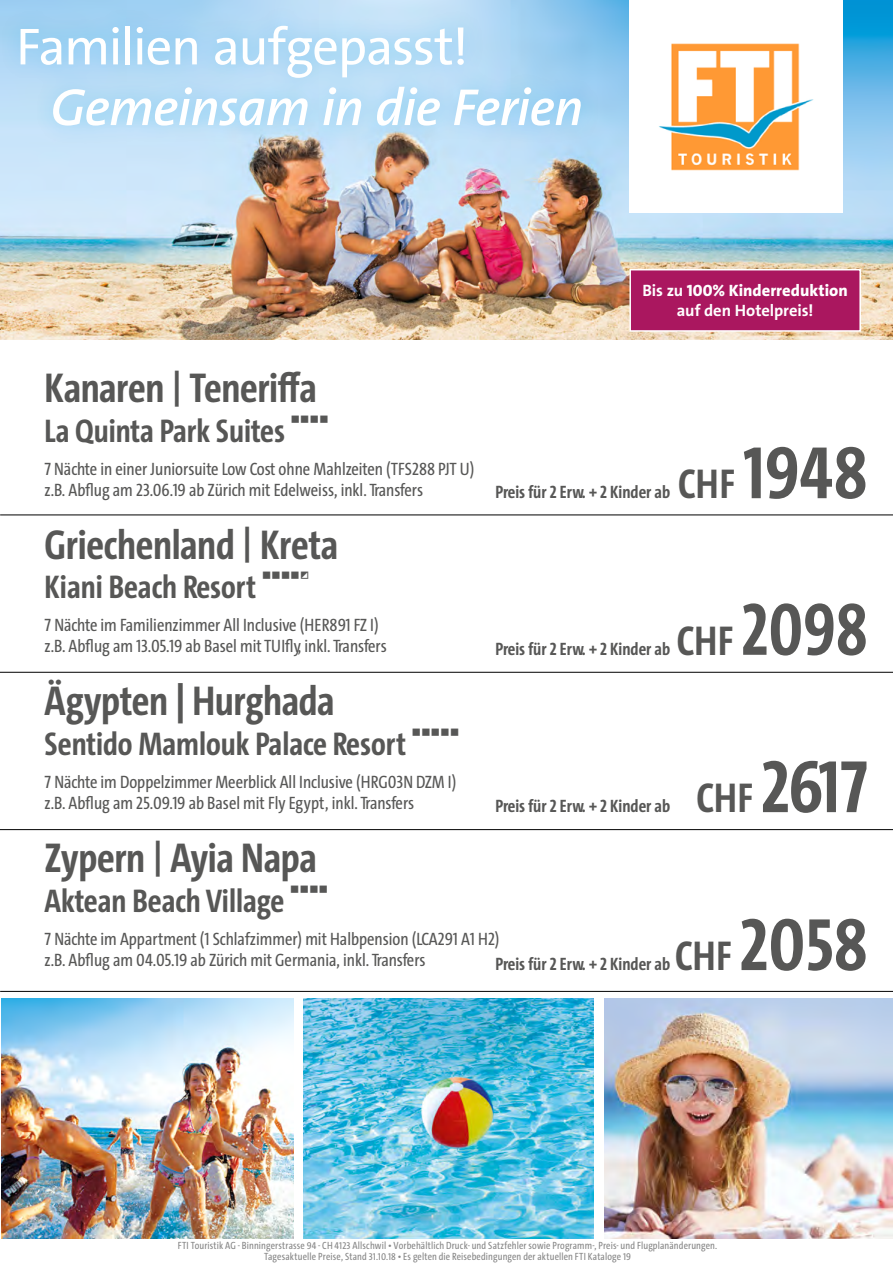
<style>
.page{position:relative;width:893px;height:1263px;background:#fff}
.page>*{position:absolute;margin:0;border:0;box-sizing:border-box;transform-origin:0 0}
.t1{font:700 75px "The Sans Cd LF7";color:#575756}
.t2{font:700 75px "The Sans Cd LF7";color:#575756;scale:.94 1}
.t3{font:italic 600 52.5px "The Sans B W6";letter-spacing:-.015em;color:#fff}
.t4{font:52.5px "The Sans B W5 Plain";letter-spacing:-.03em;color:#fff}
.t5{font:700 42px "The Sans Cd LF7";letter-spacing:-.01em;color:#575756}
.t6{font:700 33px "The Sans Cd LF7";color:#575756}
.t7{font:18px/21px "The Sans Cd LF5 Plain";color:#575756}
.t8{font:700 18px "The Sans Cd LF7";color:#575756}
.t9{font:700 16.5px/19.5px "The Sans Os F";color:#fff;text-align:center}
.t10{font:10.5px/10.5px "The Sans Cd LF5 Plain";letter-spacing:.015em;color:#878787;text-align:center}
.s1{font-weight:800}
.s2{font-family:"The Sans B W7";font-size:36px}
.s3{font-size:42px}
</style>
<div class="page">
<img style="left:0;top:0;width:893px;height:340px">
<img style="left:629px;top:0;width:213px;height:212px">
<hr style="left:0;top:514px;width:893px;height:1px;background:#000">
<hr style="left:0;top:672px;width:893px;height:1px;background:#000">
<hr style="left:0;top:829px;width:893px;height:1px;background:#000">
<hr style="left:0;top:991px;width:893px;height:1px;background:#000">
<img style="left:1px;top:998px;width:293px;height:240px">
<img style="left:604px;top:998px;width:289px;height:240px">
<img style="left:303px;top:998px;width:291px;height:240px">
<div style="left:0;top:5px;width:601px;height:142px;background:#009fe3;opacity:.31"></div>
<svg style="left:629px;top:268px;width:233px;height:64px;background:#b0296a"></svg>
<h2 class="t4" style="left:16px;top:13px;width:454px">Familien aufgepasst!</h2>
<h2 class="t3" style="left:50px;top:75px;width:534px">Gemeinsam in die Ferien</h2>
<p class="t9" style="left:642px;top:281px;width:207px">Bis zu <span class="s1">100% Kinderreduktion </span>auf den Hotelpreis!</p>
<h3 class="t5" style="left:45px;top:361px;width:274px">Kanaren <span class="s2">|</span> Teneriffa</h3>
<h3 class="t6" style="left:45px;top:409px;width:242px">La Quinta Park Suites</h3>
<p class="t7" style="left:45px;top:458px;width:431px">7 Nächte in einer Juniorsuite Low Cost ohne Mahlzeiten (TFS288 PJT U) z.B. Abflug am 23.06.19 ab Zürich mit Edelweiss, inkl. Transfers</p>
<h3 class="t5" style="left:45px;top:518px;width:295px">Griechenland <span class="s2">|</span> Kreta</h3>
<h3 class="t6" style="left:45px;top:566px;width:213px">Kiani Beach Resort</h3>
<p class="t7" style="left:45px;top:614px;width:344px">7 Nächte im Familienzimmer All Inclusive (HER891 FZ I) z.B. Abflug am 13.05.19 ab Basel mit TUIfly, inkl. Transfers</p>
<h3 class="t5" style="left:45px;top:674px;width:292px">Ägypten | Hurghada</h3>
<h3 class="t6" style="left:45px;top:723px;width:363px">Sentido Mamlouk Palace Resort</h3>
<p class="t7" style="left:45px;top:771px;width:413px">7 Nächte im Doppelzimmer Meerblick All Inclusive (HRG03N DZM I) z.B. Abflug am 25.09.19 ab Basel mit Fly Egypt, inkl. Transfers</p>
<p class="t8" style="left:495px;top:480px;width:176px">Preis für 2 Erw. + 2 Kinder ab</p>
<h1 class="t1" style="left:678px;top:425px;width:191px"><span class="s3">CHF</span> 1948</h1>
<p class="t8" style="left:495px;top:637px;width:176px">Preis für 2 Erw. + 2 Kinder ab</p>
<h1 class="t2" style="left:677px;top:581px;width:205px"><span class="s3">CHF</span> 2098</h1>
<p class="t8" style="left:495px;top:794px;width:176px">Preis für 2 Erw. + 2 Kinder ab</p>
<h1 class="t1" style="left:696px;top:739px;width:173px"><span class="s3">CHF</span> 2617</h1>
<h3 class="t5" style="left:45px;top:831px;width:274px">Zypern <span class="s2">|</span> Ayia Napa</h3>
<h3 class="t6" style="left:45px;top:879px;width:241px">Aktean Beach Village</h3>
<p class="t7" style="left:45px;top:928px;width:456px">7 Nächte im Appartment (1 Schlafzimmer) mit Halbpension (LCA291 A1 H2) z.B. Abflug am 04.05.19 ab Zürich mit Germania, inkl. Transfers</p>
<h1 class="t1" style="left:675px;top:897px;width:194px"><span class="s3">CHF</span> 2058</h1>
<p class="t8" style="left:495px;top:952px;width:176px">Preis für 2 Erw. + 2 Kinder ab</p>
<p class="t10" style="left:178px;top:1240px;width:541px">FTI Touristik AG - Binningerstrasse 94 - CH 4123 Allschwil • Vorbehältlich Druck- und Satzfehler sowie Programm-, Preis- und Flugplanänderungen.<br>Tagesaktuelle Preise, Stand 31.10.18 • Es gelten die Reisebedingungen der aktuellen FTI Kataloge 19</p>
</div>
